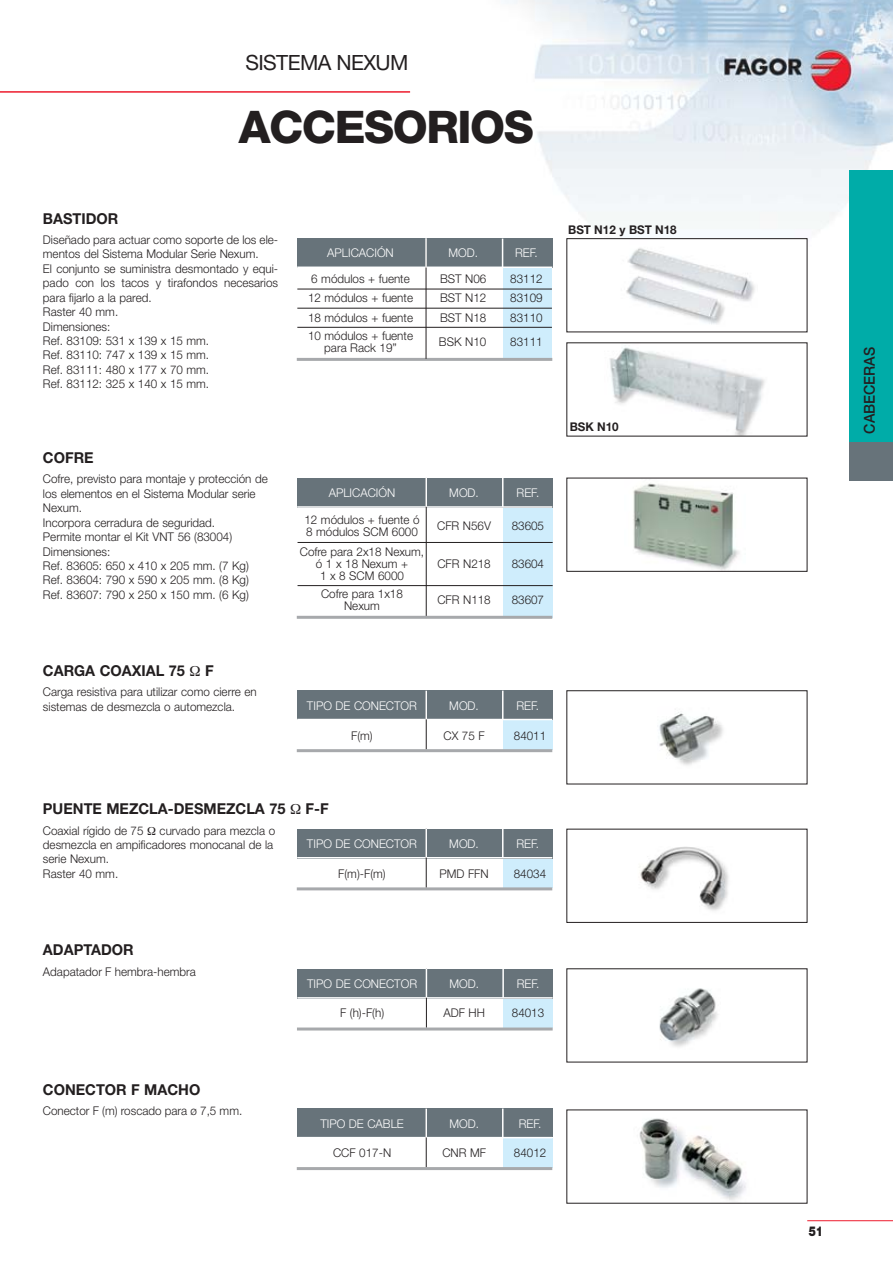
<style>
.page{position:relative;width:893px;height:1262px;background:#fff}
.page>*{position:absolute;margin:0;border:0;box-sizing:border-box;transform-origin:0 0}
.t1{font:800 45px "Helvetica Neue";letter-spacing:-.03em;color:#231f20}
.t2{font:21px "Helvetica Neue";letter-spacing:-.03em;color:#231f20}
.t3{font:700 15px "Helvetica Neue";color:#231f20}
.t4{font:500 15px "Helvetica Neue";color:#231f20;scale:.95 1}
.t5{font:900 13.5px "Helvetica Neue";color:#231f20;scale:.8 1}
.t6{font:300 12px/14.4px "Helvetica Neue";color:#231f20}
.t7{font:300 12px "Helvetica Neue";color:#fff}
.t8{font:700 12px "Helvetica Neue";color:#231f20}
</style>
<div class="page">
<img style="left:296px;top:0;width:596px;height:1222px">
<div style="left:849px;top:170px;width:43px;height:298px;background:#00aca8"></div>
<div style="left:849px;top:443px;width:43px;height:38px;background:#67737a"></div>
<hr style="left:807px;top:1220px;width:85px;height:1px;background:#ed1b2d">
<hr style="left:0;top:91px;width:410px;height:2px;background:#ed1b2d">
<div style="left:503px;top:857px;width:49px;height:30px;background:#cfedfc"></div>
<div style="left:297px;top:828px;width:255px;height:30px;background:#67737a"></div>
<hr style="left:297px;top:857px;width:255px;height:1px;background:#fff">
<hr style="left:426px;top:828px;width:1px;height:59px;background:#231f20">
<svg style="left:502px;top:828px;width:1px;height:29px"></svg>
<hr style="left:425px;top:828px;width:2px;height:29px;background:#fff">
<hr style="left:297px;top:887px;width:255px;height:3px;background:#a7a9ac">
<div style="left:503px;top:719px;width:49px;height:30px;background:#cfedfc"></div>
<div style="left:297px;top:690px;width:255px;height:30px;background:#67737a"></div>
<hr style="left:297px;top:718px;width:255px;height:2px;background:#fff">
<hr style="left:426px;top:690px;width:1px;height:59px;background:#231f20">
<svg style="left:502px;top:690px;width:1px;height:28px"></svg>
<hr style="left:425px;top:690px;width:2px;height:29px;background:#fff">
<hr style="left:297px;top:749px;width:255px;height:3px;background:#a7a9ac">
<div style="left:503px;top:507px;width:49px;height:110px;background:#cfedfc"></div>
<div style="left:297px;top:478px;width:255px;height:29px;background:#67737a"></div>
<hr style="left:297px;top:506px;width:255px;height:2px;background:#fff">
<hr style="left:426px;top:478px;width:1px;height:140px;background:#231f20">
<svg style="left:502px;top:478px;width:1px;height:28px"></svg>
<hr style="left:425px;top:478px;width:2px;height:29px;background:#fff">
<hr style="left:297px;top:616px;width:255px;height:3px;background:#a7a9ac">
<div style="left:502px;top:267px;width:49px;height:92px;background:#cfedfc"></div>
<div style="left:297px;top:238px;width:255px;height:30px;background:#67737a"></div>
<hr style="left:297px;top:266px;width:255px;height:2px;background:#fff">
<hr style="left:297px;top:358px;width:255px;height:3px;background:#a7a9ac">
<svg style="left:502px;top:238px;width:1px;height:28px"></svg>
<hr style="left:426px;top:239px;width:1px;height:120px;background:#231f20">
<hr style="left:425px;top:238px;width:2px;height:30px;background:#fff">
<div style="left:567px;top:239px;width:239px;height:93px;background:#fff"></div>
<img style="left:626px;top:248px;width:129px;height:76px">
<div style="left:566px;top:238px;width:241px;height:94px;border:1px solid #231f20"></div>
<div style="left:567px;top:343px;width:239px;height:93px;background:#fff"></div>
<img style="left:609px;top:347px;width:156px;height:87px">
<div style="left:567px;top:478px;width:239px;height:93px;background:#fff"></div>
<img style="left:633px;top:483px;width:107px;height:86px">
<div style="left:567px;top:691px;width:239px;height:93px;background:#fff"></div>
<img style="left:659px;top:712px;width:64px;height:53px">
<div style="left:566px;top:690px;width:241px;height:94px;border:1px solid #231f20"></div>
<div style="left:567px;top:829px;width:239px;height:93px;background:#fff"></div>
<img style="left:639px;top:847px;width:90px;height:64px">
<hr style="left:297px;top:289px;width:255px;height:1px;background:#231f20">
<hr style="left:297px;top:308px;width:255px;height:1px;background:#231f20">
<hr style="left:297px;top:327px;width:255px;height:1px;background:#231f20">
<hr style="left:297px;top:542px;width:255px;height:1px;background:#231f20">
<hr style="left:297px;top:585px;width:255px;height:1px;background:#231f20">
<div style="left:503px;top:997px;width:49px;height:30px;background:#cfedfc"></div>
<div style="left:297px;top:968px;width:255px;height:30px;background:#67737a"></div>
<hr style="left:297px;top:997px;width:255px;height:1px;background:#fff">
<hr style="left:426px;top:968px;width:1px;height:59px;background:#231f20">
<hr style="left:502px;top:968px;width:2px;height:29px;background:#fff">
<hr style="left:425px;top:968px;width:2px;height:29px;background:#fff">
<hr style="left:297px;top:1027px;width:255px;height:3px;background:#a7a9ac">
<div style="left:567px;top:969px;width:239px;height:93px;background:#fff"></div>
<img style="left:659px;top:988px;width:59px;height:59px">
<div style="left:503px;top:1137px;width:49px;height:30px;background:#cfedfc"></div>
<div style="left:297px;top:1108px;width:255px;height:29px;background:#67737a"></div>
<hr style="left:297px;top:1136px;width:255px;height:2px;background:#fff">
<hr style="left:426px;top:1108px;width:1px;height:59px;background:#231f20">
<svg style="left:502px;top:1108px;width:1px;height:28px"></svg>
<hr style="left:425px;top:1108px;width:2px;height:29px;background:#fff">
<hr style="left:297px;top:1167px;width:255px;height:3px;background:#a7a9ac">
<div style="left:567px;top:1110px;width:239px;height:93px;background:#fff"></div>
<img style="left:639px;top:1118px;width:107px;height:83px">
<svg style="left:296px;top:804px;width:4px;height:10px"></svg>
<h2 class="t2" style="left:245px;top:54px;width:165px">SISTEMA NEXUM</h2>
<h1 class="t1" style="left:239px;top:111px;width:296px">ACCESORIOS</h1>
<p class="t3" style="left:43px;top:213px;width:77px">BASTIDOR</p>
<p class="t6" style="left:43px;top:234px;width:237px">Diseñado para actuar como soporte de los ele&shy;mentos del Sistema Modular Serie Nexum.<br>El conjunto se suministra desmontado y equi&shy;pado con los tacos y tirafondos necesarios para fijarlo a la pared.<br>Raster 40 mm.<br>Dimensiones:<br>Ref. 83109: 531 x 139 x 15 mm.<br>Ref. 83110: 747 x 139 x 15 mm.<br>Ref. 83111: 480 x 177 x 70 mm.<br>Ref. 83112: 325 x 140 x 15 mm.</p>
<p class="t7" style="left:327px;top:249px;width:68px">APLICACIÓN</p>
<p class="t7" style="left:448px;top:249px;width:31px">MOD.</p>
<p class="t7" style="left:515px;top:249px;width:24px">REF.</p>
<p class="t6" style="left:311px;top:272px;width:100px">6 módulos + fuente</p>
<p class="t6" style="left:440px;top:272px;width:48px">BST N06</p>
<p class="t6" style="left:510px;top:272px;width:34px">83112</p>
<p class="t6" style="left:308px;top:292px;width:106px">12 módulos + fuente</p>
<p class="t6" style="left:440px;top:292px;width:48px">BST N12</p>
<p class="t6" style="left:510px;top:292px;width:34px">83109</p>
<p class="t6" style="left:308px;top:311px;width:106px">18 módulos + fuente</p>
<p class="t6" style="left:440px;top:311px;width:48px">BST N18</p>
<p class="t6" style="left:510px;top:311px;width:34px">83110</p>
<p class="t6" style="left:308px;top:330px;width:106px;line-height:12px;text-align:center">10 módulos + fuente para Rack 19”</p>
<p class="t6" style="left:439px;top:335px;width:49px">BSK N10</p>
<p class="t6" style="left:510px;top:335px;width:34px">83111</p>
<p class="t3" style="left:43px;top:452px;width:52px">COFRE</p>
<p class="t6" style="left:43px;top:473px;width:226px">Cofre, previsto para montaje y protección de los elementos en el Sistema Modular serie<br>Nexum.<br>Incorpora cerradura de seguridad.<br>Permite montar el Kit VNT 56 (83004)<br>Dimensiones:<br>Ref. 83605: 650 x 410 x 205 mm. (7 Kg)<br>Ref. 83604: 790 x 590 x 205 mm. (8 Kg)<br>Ref. 83607: 790 x 250 x 150 mm. (6 Kg)</p>
<p class="t3" style="left:43px;top:665px;width:143px">CARGA COAXIAL 75</p>
<p class="t3" style="left:205px;top:665px;width:10px">F</p>
<p class="t6" style="left:43px;top:686px;width:215px">Carga resistiva para utilizar como cierre en sistemas de desmezcla o automezcla.</p>
<p class="t7" style="left:328px;top:488px;width:68px">APLICACIÓN</p>
<p class="t7" style="left:449px;top:488px;width:31px">MOD.</p>
<p class="t7" style="left:516px;top:488px;width:24px">REF.</p>
<p class="t6" style="left:304px;top:513px;width:117px">12 módulos + fuente ó</p>
<p class="t6" style="left:437px;top:519px;width:55px">CFR N56V</p>
<p class="t6" style="left:511px;top:519px;width:34px">83605</p>
<p class="t6" style="left:300px;top:523px;width:126px;line-height:20.2px;text-align:center">8 módulos SCM 6000<br>Cofre para 2x18 Nexum,</p>
<p class="t6" style="left:316px;top:558px;width:94px">ó 1 x 18 Nexum +</p>
<p class="t6" style="left:437px;top:558px;width:55px">CFR N218</p>
<p class="t6" style="left:511px;top:558px;width:34px">83604</p>
<p class="t6" style="left:320px;top:568px;width:85px;line-height:18px">1 x 8 SCM 6000<br>Cofre para 1x18</p>
<p class="t6" style="left:344px;top:600px;width:37px">Nexum</p>
<p class="t6" style="left:437px;top:594px;width:55px">CFR N118</p>
<p class="t6" style="left:511px;top:594px;width:34px">83607</p>
<p class="t7" style="left:307px;top:701px;width:111px">TIPO DE CONECTOR</p>
<p class="t7" style="left:449px;top:701px;width:31px">MOD.</p>
<p class="t7" style="left:516px;top:701px;width:24px">REF.</p>
<p class="t6" style="left:351px;top:729px;width:23px">F(m)</p>
<p class="t6" style="left:443px;top:729px;width:43px">CX 75 F</p>
<p class="t6" style="left:514px;top:729px;width:34px">84011</p>
<p class="t8" style="left:568px;top:225px;width:110px">BST N12 y BST N18</p>
<p class="t8" style="left:569px;top:422px;width:50px">BSK N10</p>
<p class="t3" style="left:43px;top:803px;width:244px">PUENTE MEZCLA-DESMEZCLA 75</p>
<p class="t3" style="left:305px;top:803px;width:25px">F-F</p>
<p class="t6" style="left:43px;top:824px;width:102px">Coaxial rígido de 75</p>
<p class="t6" style="left:43px;top:824px;width:234px;text-indent:117px">curvado para mezcla o desmezcla en ampificadores monocanal de la serie Nexum.<br>Raster 40 mm.</p>
<p class="t7" style="left:307px;top:839px;width:111px">TIPO DE CONECTOR</p>
<p class="t7" style="left:449px;top:839px;width:31px">MOD.</p>
<p class="t7" style="left:516px;top:839px;width:24px">REF.</p>
<p class="t6" style="left:338px;top:867px;width:49px">F(m)-F(m)</p>
<p class="t6" style="left:439px;top:867px;width:51px">PMD FFN</p>
<p class="t6" style="left:514px;top:867px;width:34px">84034</p>
<p class="t3" style="left:43px;top:944px;width:92px">ADAPTADOR</p>
<p class="t6" style="left:43px;top:965px;width:154px">Adapatador F hembra-hembra</p>
<p class="t7" style="left:307px;top:979px;width:111px">TIPO DE CONECTOR</p>
<p class="t7" style="left:449px;top:979px;width:31px">MOD.</p>
<p class="t7" style="left:516px;top:979px;width:24px">REF.</p>
<p class="t6" style="left:340px;top:1006px;width:46px">F (h)-F(h)</p>
<p class="t6" style="left:443px;top:1006px;width:43px">ADF HH</p>
<p class="t6" style="left:512px;top:1006px;width:34px">84013</p>
<p class="t3" style="left:43px;top:1084px;width:159px">CONECTOR F MACHO</p>
<p class="t6" style="left:43px;top:1105px;width:201px">Conector F (m) roscado para ø 7,5 mm.</p>
<p class="t7" style="left:320px;top:1119px;width:85px">TIPO DE CABLE</p>
<p class="t7" style="left:449px;top:1119px;width:31px">MOD.</p>
<p class="t7" style="left:519px;top:1119px;width:24px">REF.</p>
<p class="t6" style="left:333px;top:1146px;width:60px">CCF 017-N</p>
<p class="t6" style="left:442px;top:1146px;width:45px">CNR MF</p>
<p class="t6" style="left:514px;top:1146px;width:34px">84012</p>
<p class="t4" style="left:864px;top:434px;width:93px;rotate:-90deg">CABECERAS</p>
<p class="t5" style="left:808px;top:1226px;width:20px">51</p>
</div>
